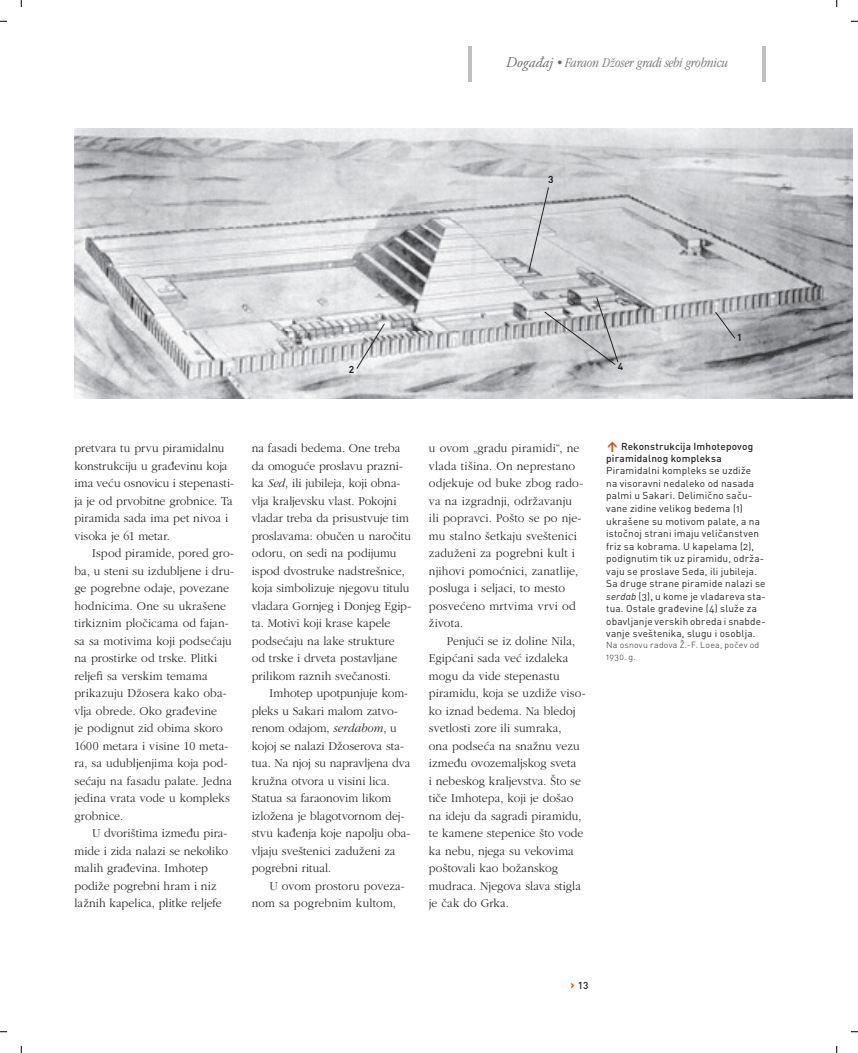
<style>
.page{position:relative;width:858px;height:1053px;background:#fff}
.page>*{position:absolute;margin:0;border:0;box-sizing:border-box;transform-origin:0 0}
.t1{font:italic 300 condensed 13.75px "ITC Garamond Std";color:#6e6f72}
.t2{font:300 12.5px/17.5px "ITC Garamond Std";letter-spacing:.01em;color:#262324;scale:.95 1}
.t3{font:900 11.25px "DIN";color:#da511d}
.t4{font:10px/12.5px "DIN UV Regular";letter-spacing:.015em;color:#262324}
.t5{font:10px/12px "DIN UV Medium";letter-spacing:.02em;color:#262324}
.t6{font:700 10px "DIN";color:#262324}
.t7{font:500 10px "DIN";color:#231f20}
.t8{font:8.75px/11.2px "DIN UV Light";letter-spacing:.025em;color:#262324}
.s1{font-family:"Adobe Garamond Pro";font-weight:400;font-stretch:normal;font-size:15px}
.s2{font-family:"Adobe Garamond Pro";font-weight:400;font-stretch:normal}
.s3{font-style:italic}
.s4{font-family:"DIN UV Italic"}
.s5{font-weight:700;font-size:12.5px;color:#da511d}
</style>
<div class="page">
<hr style="left:468px;top:46px;width:4px;height:36px;background:#bebfc1">
<hr style="left:762px;top:46px;width:3px;height:35px;background:#bebfc1">
<img style="left:74px;top:128px;width:778px;height:271px">
<svg style="left:356px;top:323px;width:29px;height:46px"></svg>
<svg style="left:528px;top:187px;width:21px;height:84px;background:#c9c9cc"></svg>
<svg style="left:544px;top:296px;width:74px;height:69px;background:#b6b7b9"></svg>
<svg style="left:714px;top:311px;width:21px;height:28px"></svg>
<svg style="left:0;top:20px;width:7px;height:2px"></svg>
<svg style="left:850px;top:20px;width:7px;height:2px"></svg>
<svg style="left:20px;top:0;width:2px;height:7px"></svg>
<svg style="left:20px;top:1045px;width:2px;height:7px"></svg>
<p class="t1" style="left:506px;top:58px;width:224px"><span class="s1">Događaj</span> <span class="s2">•</span> Faraon Džoser gradi sebi grobnicu</p>
<p class="t6" style="left:548px;top:176px;width:7px">3</p>
<p class="t6" style="left:349px;top:365px;width:7px">2</p>
<p class="t6" style="left:618px;top:362px;width:7px">4</p>
<p class="t6" style="left:737px;top:334px;width:7px">1</p>
<p class="t2" style="left:74px;top:440px;width:169px">pre tva ra tu pr vu pi ra mi dal nu kon struk ci ju u gra đe vi nu ko ja ima ve ću osno vi cu i ste pe na sti&shy;ja je od pr vo bit ne grob ni ce. Ta pi ra mi da sa da ima pet ni voa i vi so ka je 61 me tar.</p>
<p class="t2" style="left:74px;top:545px;width:169px;text-indent:18px">Is pod pi ra mi de, po red gro&shy;ba, u ste ni su iz du blje ne i dru&shy;ge po greb ne oda je, po ve za ne hod ni ci ma. One su ukra še ne tir ki znim plo či ca ma od fa jan&shy;sa sa mo ti vi ma ko ji pod se ća ju na pro stir ke od tr ske. Plit ki<br>re lje fi sa ver skim te ma ma<br>pri ka zu ju Džo se ra ka ko oba&shy;vlja ob re de. Oko gra đe vi ne<br>je po dignut zid obi ma sko ro<br>1600 me ta ra i vi si ne 10 me ta&shy;ra, sa udubljenjima ko ja pod&shy;se ća ju na fa sa du pa la te. Jed na je di na vra ta vo de u kom pleks grob ni ce.</p>
<p class="t2" style="left:74px;top:825px;width:163px;text-indent:18px">U dvo ri šti ma iz me đu pi ra&shy;mi de i zi da na la zi se ne ko li ko ma lih građevina. Im ho tep<br>po di že po greb ni hram i niz la žnih ka pe li ca, plit ke re lje fe</p>
<p class="t2" style="left:252px;top:440px;width:169px">na fa sa di be de ma. One tre ba da omo gu će pro sla vu pra zni&shy;ka <span class="s3">Sed</span>, ili ju bi le ja, ko ji ob na&shy;vlja kra ljev sku vlast. Po koj ni vla dar tre ba da pri su stvu je tim pro sla va ma: ob u čen u na ro či tu odo ru, on se di na po di ju mu<br>is pod dvo stru ke nad stre šni ce, ko ja sim bo li zu je nje go vu ti tu lu vla da ra Gor njeg i Do njeg Egip&shy;ta. Mo ti vi ko ji kra se ka pe le pod se ća ju na la ke struk tu re<br>od tr ske i dr ve ta po sta vlja ne prilikom raznih sve ča no sti.</p>
<p class="t2" style="left:252px;top:685px;width:169px;text-indent:18px">Im ho tep upot pu nju je kom&shy;pleks u Sa ka ri ma lom za tvo&shy;re nom oda jom, <span class="s3">ser da bom</span>, u ko joj se na la zi Džo se ro va sta&shy;tua. Na njoj su na pra vlje na dva kru žna otvo ra u vi si ni li ca.<br>Sta tua sa fa ra o no vim li kom<br>iz lo že na je bla go tvor nom dej&shy;stvu ka đe nja ko je na po lju oba&shy;vlja ju sve šte ni ci za du že ni za pogrebni ritual.</p>
<p class="t2" style="left:252px;top:878px;width:163px;text-indent:18px">U ovom pro sto ru po ve za&shy;nom sa po greb nim kul tom,</p>
<p class="t2" style="left:429px;top:440px;width:164px">u ovom „gra du pi ra mi di“, ne vla da ti ši na. On ne pre sta no od je ku je od bu ke zbog ra do&shy;va na iz grad nji, odr ža va nju ili po prav ci. Po što se po nje&shy;mu stal no šet ka ju sve šte ni ci za du že ni za po greb ni kult i nji ho vi po moć ni ci, za na tli je, po slu ga i se lja ci, to me sto<br>po sve će no mr tvi ma vr vi od ži vo ta.</p>
<p class="t2" style="left:429px;top:633px;width:166px;text-indent:18px">Pe nju ći se iz do li ne Ni la,<br>Egip ća ni sa da već iz da le ka mo gu da vi de ste pe na stu<br>pi ra mi du, ko ja se uz di že vi so&shy;ko iz nad be de ma. Na ble doj sve tlo sti zo re ili su mra ka,<br>ona pod se ća na sna žnu ve zu iz me đu ovo ze malj skog sve ta<br>i ne be skog kra ljev stva. Što se ti če Im ho te pa, ko ji je do šao na ide ju da sa gra di pi ra mi du, te ka me ne ste pe ni ce što vo de ka ne bu, nje ga su ve ko vi ma po što va li kao bo žan skog<br>mu dra ca. Nje go va sla va sti gla je čak do Gr ka.</p>
<p class="t3" style="left:617px;top:441px;width:13px;rotate:90deg">&lt;</p>
<p class="t5" style="left:606px;top:442px;width:148px;text-indent:15px">Re kon struk ci ja Im ho te po vog pi ra mi dal nog kom plek sa</p>
<p class="t4" style="left:606px;top:466px;width:161px">Pi ra mi dal ni kom pleks se uz di že<br>na vi so rav ni ne da le ko od na sa da pal mi u Sa ka ri. De li mič no sa ču-<br>va ne zi di ne ve li kog be de ma (1) ukra še ne su mo ti vom pa la te, a na is toč noj stra ni ima ju ve li čan stven friz sa ko bra ma. U ka pe la ma (2), po dig nu tim tik uz pi ra mi du, odr ža&shy;va ju se pro sla ve Se da, ili ju bi le ja.<br>Sa dru ge stra ne pi ra mi de na la zi se <span class="s4">ser dab</span> (3), u ko me je vla da re va sta&shy;tua. Osta le gra đe vi ne (4) slu že za oba vlja nje ver skih ob re da i snab de&shy;va nje sve šte ni ka, slu gu i oso blja.</p>
<p class="t8" style="left:606px;top:640px;width:154px">Na osno vu ra do va Ž.-F. Lo ea, po čev od<br>1930. g.</p>
<p class="t7" style="left:570px;top:981px;width:19px"><span class="s5">›</span> 13</p>
</div>
